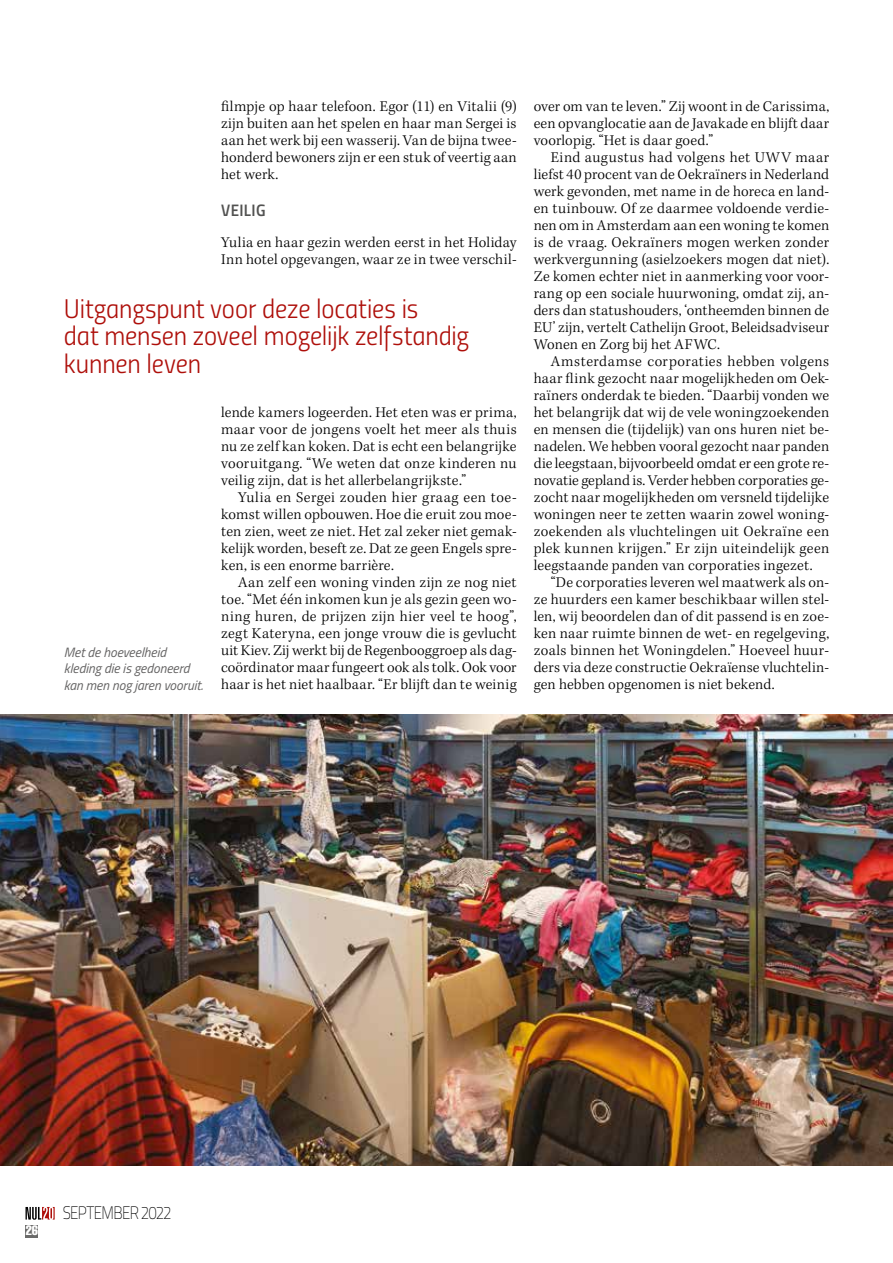
<style>
.page{position:relative;width:893px;height:1263px;background:#fff}
.page>*{position:absolute;margin:0;border:0;box-sizing:border-box;transform-origin:0 0}
.t1{font:27px/27.3px "Titillium Light Upright";letter-spacing:-.005em;color:#ae0f0a}
.t2{font:100 18px "Titillium";letter-spacing:-.045em;color:#000;scale:.84 1}
.t3{font:16.65px "Titillium Semibold Upright";letter-spacing:.02em;color:#525251}
.t4{font:300 15.3px/17px "Kepler Std";letter-spacing:.01em;color:#000;text-align:justify}
.t5{font:italic 13.5px/16.5px "Titillium";letter-spacing:-.005em;color:#646363}
.t6{font:extra-condensed 13.5px "Helvetica";color:#fff}
</style>
<div class="page">
<svg style="left:26px;top:1207px;width:29px;height:13px"></svg>
<div style="left:26px;top:1225px;width:12px;height:12px;background:#6b6b6a"></div>
<img style="left:0;top:714px;width:893px;height:451px">
<p class="t4" style="left:221px;top:98px;width:297px">filmpje op haar telefoon. Egor (11) en Vitalii (9) zijn buiten aan het spelen en haar man Sergei is aan het werk bij een wasserij. Van de bijna twee&shy;honderd bewoners zijn er een stuk of veertig aan het werk.</p>
<p class="t3" style="left:221px;top:197px;width:46px">VEILIG</p>
<p class="t4" style="left:221px;top:234px;width:297px">Yulia en haar gezin werden eerst in het Holiday<br>Inn hotel opgevangen, waar ze in twee verschil-</p>
<h1 class="t1" style="left:64px;top:293px;width:407px">Uitgangspunt voor deze locaties is<br>dat mensen zoveel mogelijk zelfstandig kunnen leven</h1>
<p class="t5" style="left:64px;top:643px;width:141px">Met de hoeveelheid kleding die is gedoneerd kan men nog jaren vooruit.</p>
<p class="t4" style="left:221px;top:404px;width:297px">lende kamers logeerden. Het eten was er prima, maar voor de jongens voelt het meer als thuis nu ze zelf kan koken. Dat is echt een belangrijke vooruitgang. “We weten dat onze kinderen nu veilig zijn, dat is het allerbelangrijkste.”</p>
<p class="t4" style="left:221px;top:489px;width:297px;text-indent:17px">Yulia en Sergei zouden hier graag een toe&shy;komst willen opbouwen. Hoe die eruit zou moe&shy;ten zien, weet ze niet. Het zal zeker niet gemak&shy;kelijk worden, beseft ze. Dat ze geen Engels spre&shy;ken, is een enorme barrière.</p>
<p class="t4" style="left:221px;top:574px;width:297px;text-indent:17px">Aan zelf een woning vinden zijn ze nog niet toe. “Met één inkomen kun je als gezin geen wo&shy;ning huren, de prijzen zijn hier veel te hoog”, zegt Kateryna, een jonge vrouw die is gevlucht uit Kiev. Zij werkt bij de Regenbooggroep als dag&shy;coördinator maar fungeert ook als tolk. Ook voor haar is het niet haalbaar. “Er blijft dan te weinig</p>
<p class="t4" style="left:534px;top:98px;width:297px">over om van te leven.” Zij woont in de Carissima, een opvanglocatie aan de Javakade en blijft daar voorlopig. “Het is daar goed.”</p>
<p class="t4" style="left:534px;top:149px;width:297px;text-indent:17px">Eind augustus had volgens het UWV maar liefst 40 procent van de Oekraïners in Nederland werk gevonden, met name in de horeca en land&shy;en tuinbouw. Of ze daarmee voldoende verdie&shy;nen om in Amsterdam aan een woning te komen is de vraag. Oekraïners mogen werken zonder werkvergunning (asielzoekers mogen dat niet).<br>Ze komen echter niet in aanmerking voor voor&shy;rang op een sociale huurwoning, omdat zij, an&shy;ders dan statushouders, ‘ontheemden binnen de EU’ zijn, vertelt Cathelijn Groot, Beleidsadviseur Wonen en Zorg bij het AFWC.</p>
<p class="t4" style="left:534px;top:353px;width:297px;text-indent:17px">Amsterdamse corporaties hebben volgens haar flink gezocht naar mogelijkheden om Oek&shy;raïners onderdak te bieden. “Daarbij vonden we het belangrijk dat wij de vele woningzoekenden en mensen die (tijdelijk) van ons huren niet be&shy;nadelen. We hebben vooral gezocht naar panden die leegstaan, bijvoorbeeld omdat er een grote re&shy;novatie gepland is. Verder hebben corporaties ge&shy;zocht naar mogelijkheden om versneld tijdelijke woningen neer te zetten waarin zowel woning&shy;zoekenden als vluchtelingen uit Oekraïne een plek kunnen krijgen.” Er zijn uiteindelijk geen leegstaande panden van corporaties ingezet.</p>
<p class="t4" style="left:534px;top:574px;width:297px;text-indent:17px">“De corporaties leveren wel maatwerk als on&shy;ze huurders een kamer beschikbaar willen stel&shy;len, wij beoordelen dan of dit passend is en zoe&shy;ken naar ruimte binnen de wet- en regelgeving, zoals binnen het Woningdelen.” Hoeveel huur&shy;ders via deze constructie Oekraïense vluchtelin&shy;gen hebben opgenomen is niet bekend.</p>
<p class="t6" style="left:26px;top:1221px;width:14px">26</p>
<p class="t2" style="left:63px;top:1200px;width:131px">SEPTEMBER 2022</p>
</div>
